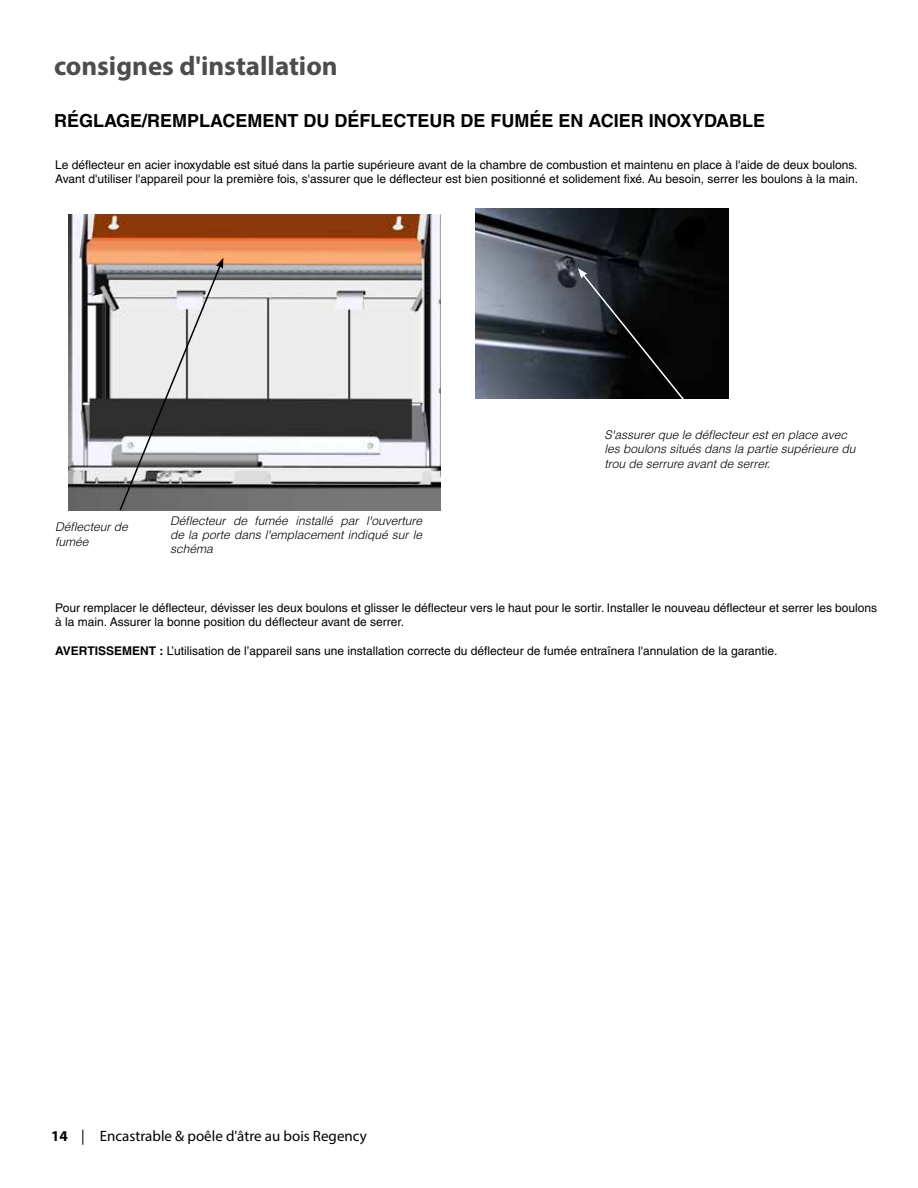
<style>
.page{position:relative;width:918px;height:1188px;background:#fff}
.page>*{position:absolute;margin:0;border:0;box-sizing:border-box;transform-origin:0 0}
.t1{font:700 27px "Myriad Pro";color:#4d4d4f}
.t2{font:700 18px "Helvetica";color:#000}
.t3{font:15px "Myriad Pro";color:#000}
.t4{font:12px/14.4px "Helvetica";color:#000}
.t5{font:italic 300 12px/14.4px "Helvetica";color:#000}
.s1{font-weight:700}
</style>
<div class="page">
<img style="left:69px;top:215px;width:371px;height:295px">
<svg style="left:118px;top:258px;width:105px;height:253px;background:#acabaa"></svg>
<img style="left:476px;top:208px;width:253px;height:191px">
<svg style="left:578px;top:268px;width:129px;height:131px;background:#141618"></svg>
<h1 class="t1" style="left:54px;top:49px;width:285px">consignes d'installation</h1>
<h2 class="t2" style="left:54px;top:110px;width:713px">RÉGLAGE/REMPLACEMENT DU DÉFLECTEUR DE FUMÉE EN ACIER INOXYDABLE</h2>
<p class="t4" style="left:55px;top:158px;width:804px">Le déflecteur en acier inoxydable est situé dans la partie supérieure avant de la chambre de combustion et maintenu en place à l'aide de deux boulons.<br>Avant d'utiliser l'appareil pour la première fois, s'assurer que le déflecteur est bien positionné et solidement fixé. Au besoin, serrer les boulons à la main.</p>
<p class="t5" style="left:55px;top:520px;width:74px">Déflecteur de fumée</p>
<p class="t5" style="left:170px;top:513px;width:253px;text-align:justify">Déflecteur de fumée installé par l'ouverture de la porte dans l'emplacement indiqué sur le schéma</p>
<p class="t5" style="left:605px;top:427px;width:252px">S'assurer que le déflecteur est en place avec les boulons situés dans la partie supérieure du trou de serrure avant de serrer.</p>
<p class="t4" style="left:55px;top:600px;width:823px">Pour remplacer le déflecteur, dévisser les deux boulons et glisser le déflecteur vers le haut pour le sortir. Installer le nouveau déflecteur et serrer les boulons à la main. Assurer la bonne position du déflecteur avant de serrer.</p>
<p class="t4" style="left:55px;top:644px;width:724px"><span class="s1">AVERTISSEMENT :</span> L’utilisation de l’appareil sans une installation correcte du déflecteur de fumée entraînera l'annulation de la garantie.</p>
<p class="t3" style="left:51px;top:1127px;width:317px"><span class="s1">14</span> | Encastrable &amp; poêle d'âtre au bois Regency</p>
</div>
